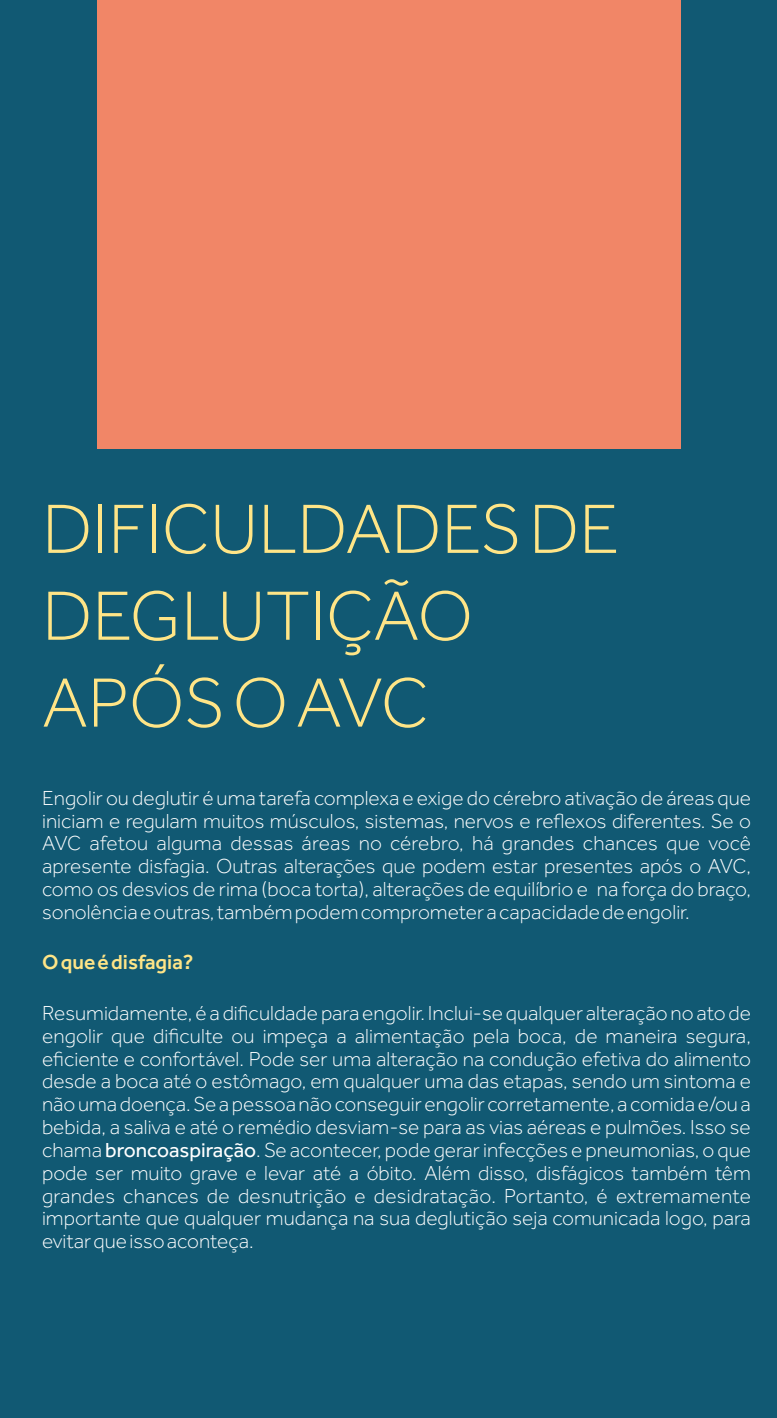
<style>
.page{position:relative;width:777px;height:1418px;background:#fff}
.page>*{position:absolute;margin:0;border:0;box-sizing:border-box;transform-origin:0 0}
.t1{font:300 72px/86.8px "Effra";color:#ffe587}
.t2{font:300 21px/22.8px "Effra";color:#fff;text-align:justify}
.t3{font:500 21px "Effra";color:#ffe587}
.s1{font-weight:400}
</style>
<div class="page">
<div style="left:0;top:0;width:777px;height:1417px;background:#115973"></div>
<div style="left:97px;top:0;width:583px;height:448px;background:#f18667"></div>
<h1 class="t1" style="left:42px;top:488px;width:578px">DIFICULDADES DE<br>DEGLUTIÇÃO<br>APÓS O AVC</h1>
<p class="t2" style="left:42px;top:787px;width:710px">Engolir ou deglutir é uma tarefa complexa e exige do cérebro ativação de áreas que iniciam e regulam muitos músculos, sistemas, nervos e reflexos diferentes. Se o AVC afetou alguma dessas áreas no cérebro, há grandes chances que você apresente disfagia. Outras alterações que podem estar presentes após o AVC, como os desvios de rima (boca torta), alterações de equilíbrio e na força do braço, sonolência e outras, também podem comprometer a capacidade de engolir.</p>
<p class="t3" style="left:42px;top:952px;width:153px">O que é disfagia?</p>
<p class="t2" style="left:42px;top:1002px;width:710px">Resumidamente, é a dificuldade para engolir. Inclui-se qualquer alteração no ato de engolir que dificulte ou impeça a alimentação pela boca, de maneira segura, eficiente e confortável. Pode ser uma alteração na condução efetiva do alimento desde a boca até o estômago, em qualquer uma das etapas, sendo um sintoma e não uma doença. Se a pessoa não conseguir engolir corretamente, a comida e/ou a bebida, a saliva e até o remédio desviam-se para as vias aéreas e pulmões. Isso se chama <span class="s1">broncoaspiração</span>. Se acontecer, pode gerar infecções e pneumonias, o que pode ser muito grave e levar até a óbito. Além disso, disfágicos também têm grandes chances de desnutrição e desidratação. Portanto, é extremamente importante que qualquer mudança na sua deglutição seja comunicada logo, para evitar que isso aconteça.</p>
</div>
